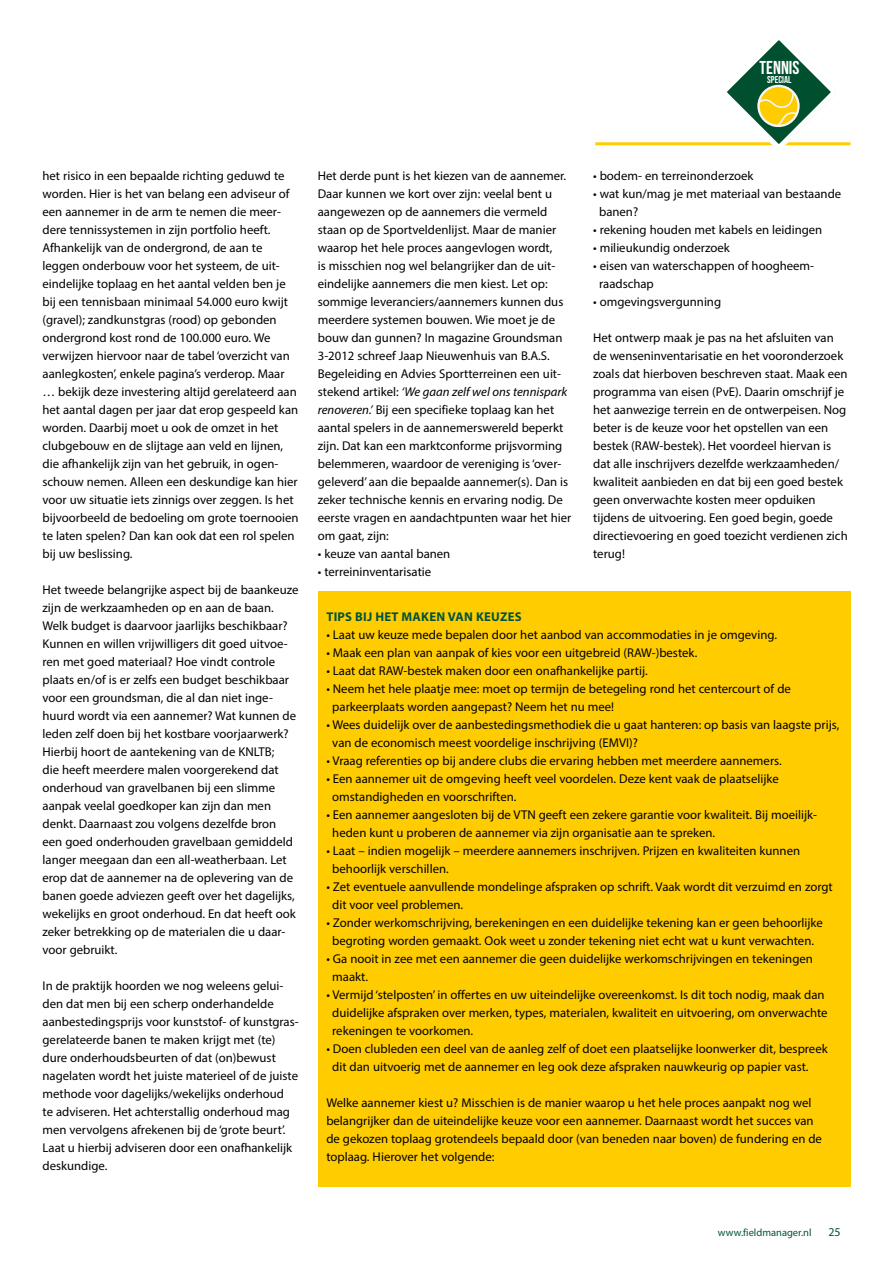
<style>
.page{position:relative;width:893px;height:1263px;background:#fff}
.page>*{position:absolute;margin:0;border:0;box-sizing:border-box;transform-origin:0 0}
.t1{font:18.6px "Bebas Neue";color:#fff}
.t2{font:12.75px/18px "Myriad Pro";color:#000}
.t3{font:700 12.75px "Myriad Pro";letter-spacing:.02em;color:#00533d}
.t4{font:12px "Myriad Pro";color:#00533d}
.t5{font:10.5px "Myriad Pro";color:#00533d}
.t6{font:9.9px "Bebas Neue";color:#fff}
.s1{font-style:italic}
</style>
<div class="page">
<hr style="left:595px;top:142px;width:255px;height:3px;background:#fc0">
<div style="left:318px;top:591px;width:532px;height:595px;background:#fc0"></div>
<svg style="left:721px;top:35px;width:115px;height:114px"></svg>
<h1 class="t1" style="left:760px;top:57px;width:41px">TENNIS</h1>
<p class="t6" style="left:767px;top:74px;width:26px">SPECIAL</p>
<p class="t2" style="left:43px;top:167px;width:258px">het risico in een bepaalde richting geduwd te worden. Hier is het van belang een adviseur of een aannemer in de arm te nemen die meer&shy;dere tennissystemen in zijn portfolio heeft.<br>Afhankelijk van de ondergrond, de aan te leggen onderbouw voor het systeem, de uit&shy;eindelijke toplaag en het aantal velden ben je bij een tennisbaan minimaal 54.000 euro kwijt (gravel); zandkunstgras (rood) op gebonden ondergrond kost rond de 100.000 euro. We verwijzen hiervoor naar de tabel ‘overzicht van aanlegkosten’, enkele pagina’s verderop. Maar … bekijk deze investering altijd gerelateerd aan het aantal dagen per jaar dat erop gespeeld kan worden. Daarbij moet u ook de omzet in het clubgebouw en de slijtage aan veld en lijnen, die afhankelijk zijn van het gebruik, in ogen&shy;schouw nemen. Alleen een deskundige kan hier voor uw situatie iets zinnigs over zeggen. Is het bijvoorbeeld de bedoeling om grote toernooien te laten spelen? Dan kan ook dat een rol spelen bij uw beslissing.</p>
<p class="t2" style="left:43px;top:581px;width:257px">Het tweede belangrijke aspect bij de baankeuze zijn de werkzaamheden op en aan de baan.<br>Welk budget is daarvoor jaarlijks beschikbaar?<br>Kunnen en willen vrijwilligers dit goed uitvoe&shy;ren met goed materiaal? Hoe vindt controle plaats en/of is er zelfs een budget beschikbaar voor een groundsman, die al dan niet inge&shy;huurd wordt via een aannemer? Wat kunnen de leden zelf doen bij het kostbare voorjaarwerk?<br>Hierbij hoort de aantekening van de KNLTB;<br>die heeft meerdere malen voorgerekend dat onderhoud van gravelbanen bij een slimme aanpak veelal goedkoper kan zijn dan men denkt. Daarnaast zou volgens dezelfde bron een goed onderhouden gravelbaan gemiddeld langer meegaan dan een all-weatherbaan. Let erop dat de aannemer na de oplevering van de banen goede adviezen geeft over het dagelijks, wekelijks en groot onderhoud. En dat heeft ook zeker betrekking op de materialen die u daar&shy;voor gebruikt.</p>
<p class="t2" style="left:43px;top:977px;width:258px">In de praktijk hoorden we nog weleens gelui&shy;den dat men bij een scherp onderhandelde aanbestedingsprijs voor kunststof- of kunstgras&shy;gerelateerde banen te maken krijgt met (te) dure onderhoudsbeurten of dat (on)bewust nagelaten wordt het juiste materieel of de juiste methode voor dagelijks/wekelijks onderhoud<br>te adviseren. Het achterstallig onderhoud mag men vervolgens afrekenen bij de ‘grote beurt’.<br>Laat u hierbij adviseren door een onafhankelijk deskundige.</p>
<p class="t2" style="left:318px;top:167px;width:255px">Het derde punt is het kiezen van de aannemer.<br>Daar kunnen we kort over zijn: veelal bent u aangewezen op de aannemers die vermeld staan op de Sportveldenlijst. Maar de manier waarop het hele proces aangevlogen wordt,<br>is misschien nog wel belangrijker dan de uit&shy;eindelijke aannemers die men kiest. Let op: sommige leveranciers/aannemers kunnen dus meerdere systemen bouwen. Wie moet je de bouw dan gunnen? In magazine Groundsman 3-2012 schreef Jaap Nieuwenhuis van B.A.S.<br>Begeleiding en Advies Sportterreinen een uit&shy;stekend artikel: <span class="s1">‘We gaan zelf wel ons tennispark renoveren.’</span> Bij een specifieke toplaag kan het aantal spelers in de aannemerswereld beperkt zijn. Dat kan een marktconforme prijsvorming belemmeren, waardoor de vereniging is ‘over&shy;geleverd’ aan die bepaalde aannemer(s). Dan is zeker technische kennis en ervaring nodig. De eerste vragen en aandachtpunten waar het hier om gaat, zijn:</p>
<p class="t2" style="left:318px;top:545px;width:134px">• keuze van aantal banen</p>
<p class="t2" style="left:318px;top:563px;width:115px">• terreininventarisatie</p>
<p class="t2" style="left:593px;top:167px;width:162px">• bodem- en terreinonderzoek</p>
<p class="t2" style="left:599px;top:185px;width:244px;text-indent:-6px">• wat kun/mag je met materiaal van bestaande banen?</p>
<p class="t2" style="left:593px;top:221px;width:231px">• rekening houden met kabels en leidingen</p>
<p class="t2" style="left:593px;top:239px;width:138px">• milieukundig onderzoek</p>
<p class="t2" style="left:599px;top:257px;width:217px;text-indent:-6px">• eisen van waterschappen of hoogheem&shy;raadschap</p>
<p class="t2" style="left:593px;top:293px;width:130px">• omgevingsvergunning</p>
<p class="t2" style="left:593px;top:329px;width:256px">Het ontwerp maak je pas na het afsluiten van de wenseninventarisatie en het vooronderzoek zoals dat hierboven beschreven staat. Maak een programma van eisen (PvE). Daarin omschrijf je het aanwezige terrein en de ontwerpeisen. Nog beter is de keuze voor het opstellen van een bestek (RAW-bestek). Het voordeel hiervan is dat alle inschrijvers dezelfde werkzaamheden/ kwaliteit aanbieden en dat bij een goed bestek geen onverwachte kosten meer opduiken tijdens de uitvoering. Een goed begin, goede directievoering en goed toezicht verdienen zich terug!</p>
<p class="t3" style="left:326px;top:608px;width:197px">TIPS BIJ HET MAKEN VAN KEUZES</p>
<p class="t2" style="left:326px;top:626px;width:452px">• Laat uw keuze mede bepalen door het aanbod van accommodaties in je omgeving.</p>
<p class="t2" style="left:326px;top:644px;width:372px">• Maak een plan van aanpak of kies voor een uitgebreid (RAW-)bestek.</p>
<p class="t2" style="left:326px;top:662px;width:323px">• Laat dat RAW-bestek maken door een onafhankelijke partij.</p>
<p class="t2" style="left:332px;top:680px;width:460px;text-indent:-6px">• Neem het hele plaatje mee: moet op termijn de betegeling rond het centercourt of de parkeerplaats worden aangepast? Neem het nu mee!</p>
<p class="t2" style="left:332px;top:716px;width:509px;text-indent:-6px">• Wees duidelijk over de aanbestedingsmethodiek die u gaat hanteren: op basis van laagste prijs, van de economisch meest voordelige inschrijving (EMVI)?</p>
<p class="t2" style="left:326px;top:752px;width:457px">• Vraag referenties op bij andere clubs die ervaring hebben met meerdere aannemers.</p>
<p class="t2" style="left:332px;top:770px;width:448px;text-indent:-6px">• Een aannemer uit de omgeving heeft veel voordelen. Deze kent vaak de plaatselijke omstandigheden en voorschriften.</p>
<p class="t2" style="left:332px;top:806px;width:486px;text-indent:-6px">• Een aannemer aangesloten bij de VTN geeft een zekere garantie voor kwaliteit. Bij moeilijk&shy;heden kunt u proberen de aannemer via zijn organisatie aan te spreken.</p>
<p class="t2" style="left:332px;top:842px;width:469px;text-indent:-6px">• Laat – indien mogelijk – meerdere aannemers inschrijven. Prijzen en kwaliteiten kunnen behoorlijk verschillen.</p>
<p class="t2" style="left:332px;top:878px;width:502px;text-indent:-6px">• Zet eventuele aanvullende mondelinge afspraken op schrift. Vaak wordt dit verzuimd en zorgt dit voor veel problemen.</p>
<p class="t2" style="left:326px;top:914px;width:498px;text-align:center">• Zonder werkomschrijving, berekeningen en een duidelijke tekening kan er geen behoorlijke begroting worden gemaakt. Ook weet u zonder tekening niet echt wat u kunt verwachten.</p>
<p class="t2" style="left:332px;top:950px;width:482px;text-indent:-6px">• Ga nooit in zee met een aannemer die geen duidelijke werkomschrijvingen en tekeningen maakt.</p>
<p class="t2" style="left:332px;top:986px;width:497px;text-indent:-6px">• Vermijd ‘stelposten’ in offertes en uw uiteindelijke overeenkomst. Is dit toch nodig, maak dan duidelijke afspraken over merken, types, materialen, kwaliteit en uitvoering, om onverwachte rekeningen te voorkomen.</p>
<p class="t2" style="left:332px;top:1040px;width:497px;text-indent:-6px">• Doen clubleden een deel van de aanleg zelf of doet een plaatselijke loonwerker dit, bespreek dit dan uitvoerig met de aannemer en leg ook deze afspraken nauwkeurig op papier vast.</p>
<p class="t2" style="left:326px;top:1094px;width:497px">Welke aannemer kiest u? Misschien is de manier waarop u het hele proces aanpakt nog wel belangrijker dan de uiteindelijke keuze voor een aannemer. Daarnaast wordt het succes van de gekozen toplaag grotendeels bepaald door (van beneden naar boven) de fundering en de toplaag. Hierover het volgende:</p>
<p class="t5" style="left:718px;top:1226px;width:95px">www.fieldmanager.nl</p>
<p class="t4" style="left:828px;top:1224px;width:14px">25</p>
</div>
